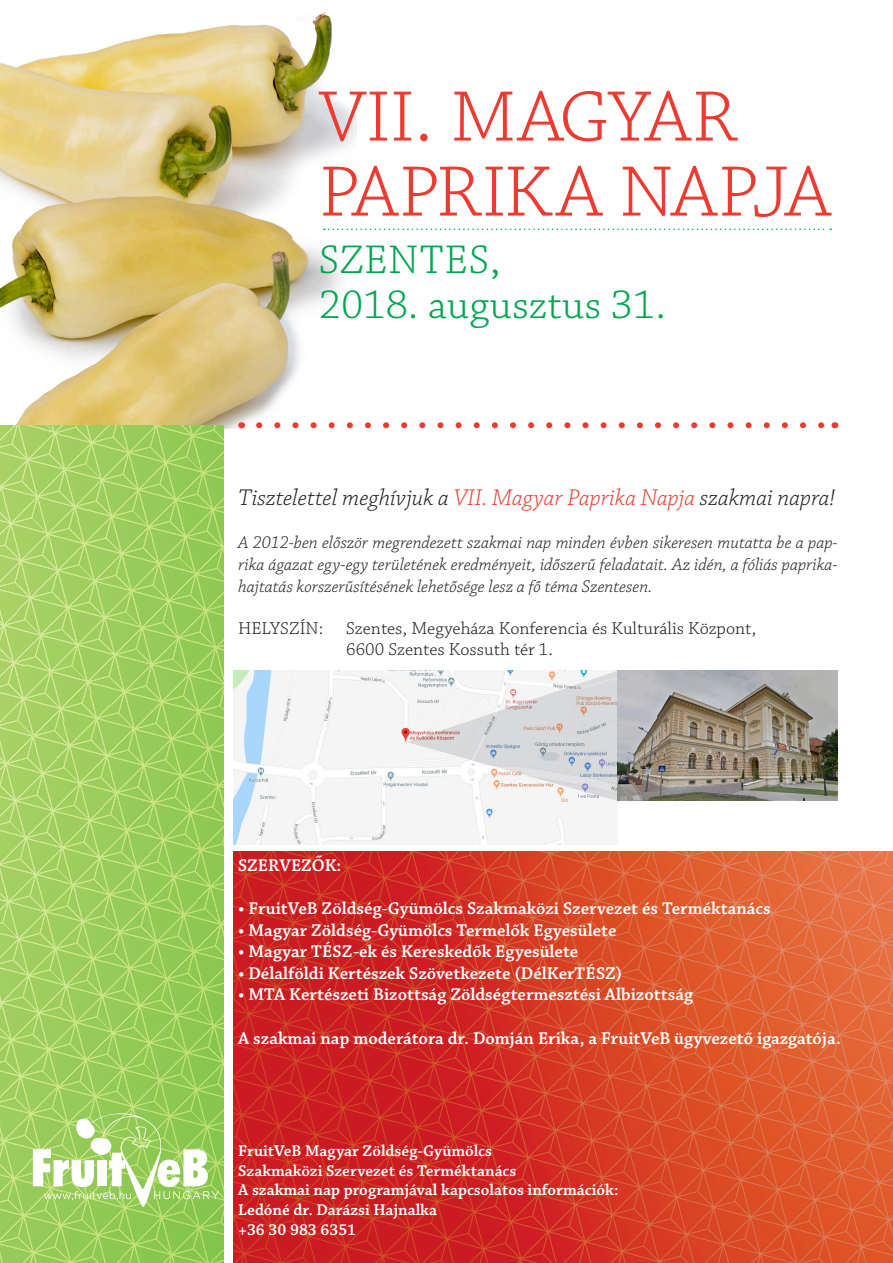
<style>
.page{position:relative;width:893px;height:1263px;background:#fff}
.page>*{position:absolute;margin:0;border:0;box-sizing:border-box;transform-origin:0 0}
.t1{font:75px/75px "Chaparral Pro Light Capt";letter-spacing:-.02em;color:#ee3b32}
.t2{font:42px "Chaparral Pro Light Capt";color:#00a651}
.t3{font:italic 300 24px "Chaparral Pro";color:#231f20}
.t4{font:600 18px "Chaparral Pro";color:#fff}
.t5{font:italic 300 18px/21.6px "Chaparral Pro";color:#231f20;text-align:justify}
.t6{font:18px "Chaparral Pro Light Capt";color:#231f20}
.t7{font:600 16.5px "Chaparral Pro";color:#fff}
.s1{color:#ee3b32}
</style>
<div class="page">
<img style="left:0;top:12px;width:357px;height:416px">
<svg style="left:324px;top:229px;width:507px;height:1px"></svg>
<svg style="left:0;top:425px;width:223px;height:838px;background:#a1d062"></svg>
<svg style="left:33px;top:1112px;width:186px;height:95px"></svg>
<svg style="left:259px;top:422px;width:566px;height:6px"></svg>
<img style="left:234px;top:851px;width:659px;height:412px">
<img style="left:234px;top:671px;width:335px;height:174px">
<svg style="left:407px;top:671px;width:210px;height:130px"></svg>
<img style="left:617px;top:671px;width:220px;height:130px">
<p class="t1" style="left:319px;top:82px;width:513px">VII. MAGYAR<br>PAPRIKA NAPJA</p>
<p class="t2" style="left:319px;top:236px;width:183px">SZENTES,</p>
<p class="t2" style="left:319px;top:281px;width:349px">2018. augusztus 31.</p>
<p class="t3" style="left:238px;top:485px;width:598px">Tisztelettel meghívjuk a <span class="s1">VII. Magyar Paprika Napja</span> szakmai napra!</p>
<p class="t5" style="left:238px;top:533px;width:601px">A 2012-ben először megrendezett szakmai nap minden évben sikeresen mutatta be a pap&shy;rika ágazat egy-egy területének eredményeit, időszerű feladatait. Az idén, a fóliás paprika&shy;hajtatás korszerűsítésének lehetősége lesz a fő téma Szentesen.</p>
<p class="t6" style="left:238px;top:618px;width:87px">HELYSZÍN:</p>
<p class="t6" style="left:346px;top:618px;width:412px">Szentes, Megyeháza Konferencia és Kulturális Központ,</p>
<p class="t6" style="left:346px;top:639px;width:208px">6600 Szentes Kossuth tér 1.</p>
<p class="t4" style="left:238px;top:855px;width:105px">SZERVEZŐK:</p>
<p class="t4" style="left:238px;top:898px;width:534px">• FruitVeB Zöldség-Gyümölcs Szakmaközi Szervezet és Terméktanács</p>
<p class="t4" style="left:238px;top:919px;width:380px">• Magyar Zöldség-Gyümölcs Termelők Egyesülete</p>
<p class="t4" style="left:238px;top:941px;width:342px">• Magyar TÉSZ-ek és Kereskedők Egyesülete</p>
<p class="t4" style="left:238px;top:963px;width:386px">• Délalföldi Kertészek Szövetkezete (DélKerTÉSZ)</p>
<p class="t4" style="left:238px;top:984px;width:456px">• MTA Kertészeti Bizottság Zöldségtermesztési Albizottság</p>
<p class="t4" style="left:238px;top:1027px;width:604px">A szakmai nap moderátora dr. Domján Erika, a FruitVeB ügyvezető igazgatója.</p>
<p class="t7" style="left:238px;top:1141px;width:255px">FruitVeB Magyar Zöldség-Gyümölcs</p>
<p class="t7" style="left:238px;top:1161px;width:280px">Szakmaközi Szervezet és Terméktanács</p>
<p class="t7" style="left:238px;top:1181px;width:382px">A szakmai nap programjával kapcsolatos információk:</p>
<p class="t7" style="left:238px;top:1200px;width:200px">Ledóné dr. Darázsi Hajnalka</p>
<p class="t7" style="left:238px;top:1220px;width:120px">+36 30 983 6351</p>
</div>
